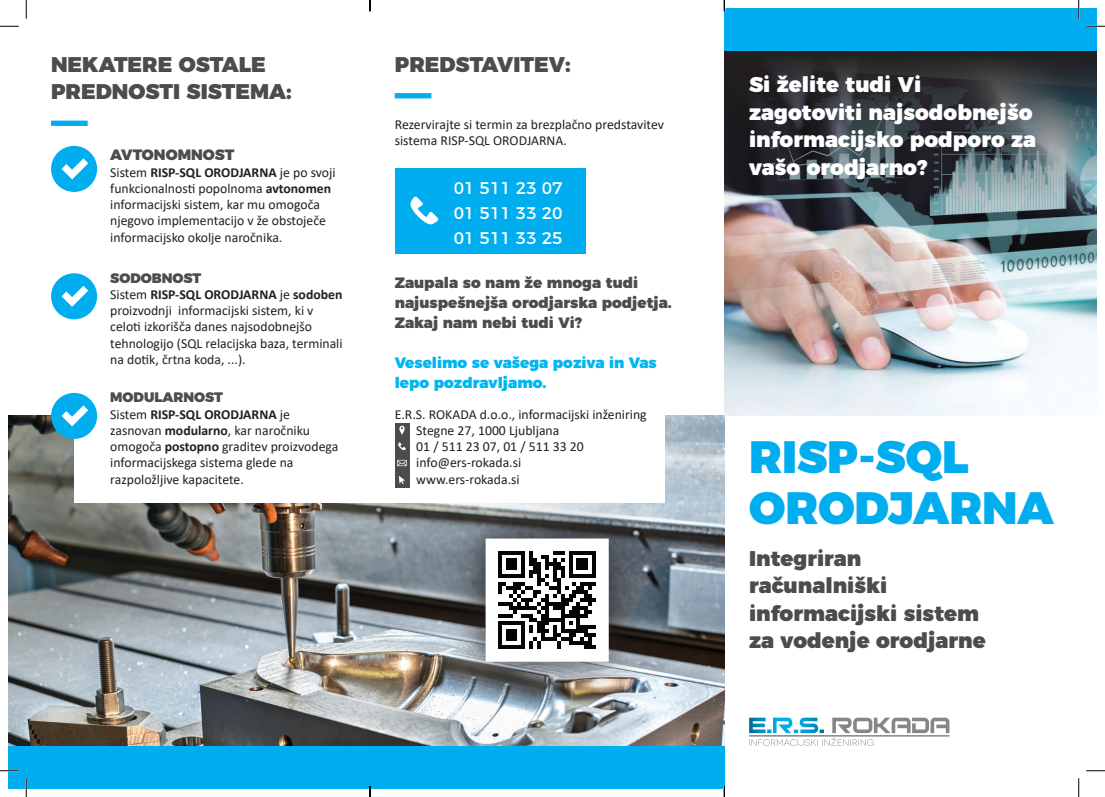
<style>
.page{position:relative;width:1105px;height:797px;background:#fff}
.page>*{position:absolute;margin:0;border:0;box-sizing:border-box;transform-origin:0 0}
.t1{font:900 45.38px/51.2px "Montserrat";color:#00aeef}
.t2{font:900 21.25px/27.5px "Montserrat";color:#4b4c4d}
.t3{font:900 21.25px/27.5px "Montserrat";color:#fff}
.t4{font:16.88px/25px "Montserrat";color:#fff;text-align:justify}
.t5{font:900 15px/20px "Montserrat";color:#4b4c4d}
.t6{font:900 15px/20px "Montserrat";color:#00b6f0}
.t7{font:13.75px/16.2px "Calibri";color:#231f20}
.t8{font:900 13.75px "Montserrat";color:#4b4c4d}
.s1{font-weight:700}
</style>
<div class="page">
<img style="left:9px;top:416px;width:715px;height:330px">
<img style="left:724px;top:206px;width:372px;height:210px">
<div style="left:74px;top:405px;width:590px;height:97px;background:#fff"></div>
<svg style="left:724px;top:51px;width:372px;height:155px;background:#40474d"></svg>
<div style="left:724px;top:9px;width:372px;height:42px;background:#00aeef"></div>
<div style="left:395px;top:169px;width:190px;height:85px;background:#00aeef"></div>
<svg style="left:749px;top:717px;width:200px;height:29px"></svg>
<hr style="left:749px;top:735px;width:200px;height:1px;background:#848689">
<div style="left:51px;top:121px;width:37px;height:5px;background:#00aeef"></div>
<div style="left:395px;top:93px;width:36px;height:5px;background:#00aeef"></div>
<div style="left:51px;top:146px;width:46px;height:46px;background:#00aeef;border-radius:50%"></div>
<div style="left:51px;top:273px;width:46px;height:46px;background:#00aeef;border-radius:50%"></div>
<div style="left:51px;top:393px;width:46px;height:46px;background:#00aeef;border-radius:50%"></div>
<svg style="left:62px;top:158px;width:26px;height:21px"></svg>
<svg style="left:62px;top:286px;width:26px;height:21px"></svg>
<svg style="left:62px;top:405px;width:26px;height:21px"></svg>
<svg style="left:446px;top:502px;width:202px;height:199px"></svg>
<svg style="left:498px;top:550px;width:98px;height:99px"></svg>
<div style="left:9px;top:746px;width:716px;height:42px;background:#00aeef"></div>
<svg style="left:410px;top:196px;width:29px;height:29px"></svg>
<div style="left:395px;top:423px;width:14px;height:64px;background:#4b4c4d"></div>
<svg style="left:398px;top:442px;width:8px;height:8px"></svg>
<svg style="left:399px;top:476px;width:6px;height:8px"></svg>
<svg style="left:399px;top:426px;width:6px;height:9px"></svg>
<svg style="left:397px;top:460px;width:10px;height:6px"></svg>
<svg style="left:0;top:25px;width:19px;height:2px"></svg>
<svg style="left:1086px;top:25px;width:19px;height:2px"></svg>
<svg style="left:0;top:770px;width:19px;height:1px"></svg>
<svg style="left:1086px;top:770px;width:19px;height:1px"></svg>
<svg style="left:25px;top:0;width:2px;height:19px"></svg>
<svg style="left:25px;top:778px;width:2px;height:19px"></svg>
<svg style="left:1078px;top:0;width:1px;height:19px"></svg>
<svg style="left:1078px;top:778px;width:1px;height:19px"></svg>
<svg style="left:369px;top:0;width:2px;height:11px"></svg>
<svg style="left:369px;top:785px;width:2px;height:12px"></svg>
<svg style="left:724px;top:785px;width:1px;height:12px"></svg>
<h2 class="t2" style="left:51px;top:49px;width:242px">NEKATERE OSTALE<br>PREDNOSTI SISTEMA:</h2>
<h2 class="t2" style="left:395px;top:49px;width:177px">PREDSTAVITEV:</h2>
<p class="t5" style="left:110px;top:144px;width:126px">AVTONOMNOST</p>
<p class="t7" style="left:110px;top:164px;width:227px">Sistem <span class="s1">RISP-SQL ORODJARNA</span> je po svoji funkcionalnosti popolnoma <span class="s1">avtonomen </span>informacijski sistem, kar mu omogoča njegovo implementacijo v že obstoječe informacijsko okolje naročnika.</p>
<p class="t8" style="left:110px;top:266px;width:93px">SODOBNOST</p>
<p class="t7" style="left:110px;top:286px;width:234px">Sistem <span class="s1">RISP-SQL ORODJARNA</span> je <span class="s1">sodoben </span>proizvodnji informacijski sistem, ki v celoti izkorišča danes najsodobnejšo tehnologijo (SQL relacijska baza, terminali na dotik, črtna koda, ...).</p>
<p class="t8" style="left:110px;top:386px;width:114px">MODULARNOST</p>
<p class="t7" style="left:110px;top:405px;width:230px">Sistem <span class="s1">RISP-SQL ORODJARNA</span> je zasnovan <span class="s1">modularno</span>, kar naročniku omogoča <span class="s1">postopno</span> graditev proizvodega informacijskega sistema glede na razpoložljive kapacitete.</p>
<p class="t7" style="left:395px;top:116px;width:271px">Rezervirajte si termin za brezplačno predstavitev sistema RISP-SQL ORODJARNA.</p>
<p class="t4" style="left:454px;top:174px;width:110px">01 511 23 07<br>01 511 33 20<br>01 511 33 25</p>
<p class="t5" style="left:395px;top:271px;width:279px">Zaupala so nam že mnoga tudi najuspešnejša orodjarska podjetja.<br>Zakaj nam nebi tudi Vi?</p>
<p class="t6" style="left:395px;top:351px;width:264px">Veselimo se vašega poziva in Vas lepo pozdravljamo.</p>
<p class="t7" style="left:416px;top:405px;width:232px;text-indent:-22px">E.R.S. ROKADA d.o.o., informacijski inženiring<br>Stegne 27, 1000 Ljubljana<br>01 / 511 23 07, 01 / 511 33 20 info@ers-rokada.si<br>www.ers-rokada.si</p>
<h2 class="t3" style="left:749px;top:69px;width:289px">Si želite tudi Vi zagotoviti najsodobnejšo informacijsko podporo za vašo orodjarno?</h2>
<h1 class="t1" style="left:749px;top:428px;width:306px">RISP-SQL<br>ORODJARNA</h1>
<h2 class="t2" style="left:749px;top:542px;width:238px">Integriran računalniški informacijski sistem za vodenje orodjarne</h2>
</div>
